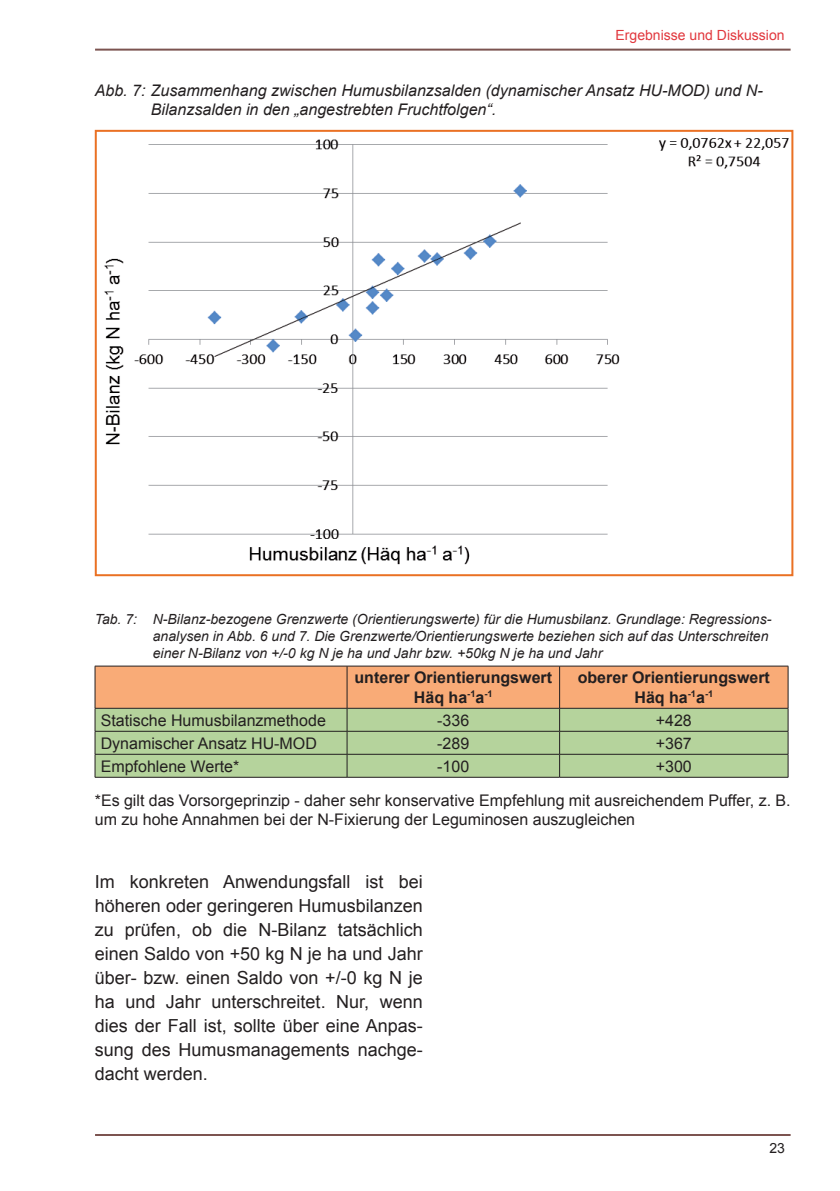
<style>
.page{position:relative;width:840px;height:1191px;background:#fff}
.page>*{position:absolute;margin:0;border:0;box-sizing:border-box;transform-origin:0 0}
.t1{font:18px/24px "Arial";color:#231f20;text-align:justify}
.t2{font:16px/34.2px "Arial";color:#231f20}
.t3{font:italic 16px/19.2px "Arial";color:#231f20}
.t4{font:700 16px/19.2px "Arial";color:#231f20;text-align:center}
.t5{font:italic 14px/16.8px "Arial";color:#231f20}
.t6{font:14px "Arial";color:#e1373d}
.t7{font:14px "Arial";color:#231f20}
</style>
<div class="page">
<hr style="left:95px;top:49px;width:695px;height:2px;background:#7c5450">
<hr style="left:95px;top:1134px;width:695px;height:2px;background:#7c5450">
<img style="left:104px;top:138px;width:685px;height:427px">
<div style="left:95px;top:130px;width:698px;height:446px;border:2px solid #ea7124"></div>
<svg style="left:95px;top:666px;width:693px;height:111px"></svg>
<hr style="left:95px;top:777px;width:252px;height:1px;background:#231f20">
<hr style="left:347px;top:777px;width:212px;height:1px;background:#231f20">
<hr style="left:559px;top:777px;width:228px;height:1px;background:#231f20">
<p class="t6" style="left:615px;top:26px;width:170px">Ergebnisse und Diskussion</p>
<p class="t3" style="left:151px;top:81px;width:613px;text-indent:-56px">Abb. 7: Zusammenhang zwischen Humusbilanzsalden (dynamischer Ansatz HU-MOD) und N-<br>Bilanzsalden in den „angestrebten Fruchtfolgen“.</p>
<p class="t5" style="left:153px;top:611px;width:619px;text-indent:-58px">Tab. 7: N-Bilanz-bezogene Grenzwerte (Orientierungswerte) für die Humusbilanz. Grundlage: Regressions&shy;analysen in Abb. 6 und 7. Die Grenzwerte/Orientierungswerte beziehen sich auf das Unterschreiten einer N-Bilanz von +/-0 kg N je ha und Jahr bzw. +50kg N je ha und Jahr</p>
<p class="t4" style="left:354px;top:668px;width:199px">unterer Orientierungswert<br>Häq ha<sup>-1</sup>a<sup>-1</sup></p>
<p class="t4" style="left:577px;top:668px;width:194px">oberer Orientierungswert<br>Häq ha<sup>-1</sup>a<sup>-1</sup></p>
<p class="t2" style="left:101px;top:703px;width:226px">Statische Humusbilanzmethode</p>
<p class="t2" style="left:437px;top:703px;width:34px">-336</p>
<p class="t2" style="left:655px;top:703px;width:38px">+428</p>
<p class="t2" style="left:101px;top:726px;width:218px">Dynamischer Ansatz HU-MOD</p>
<p class="t2" style="left:437px;top:726px;width:34px">-289</p>
<p class="t2" style="left:655px;top:726px;width:38px">+367</p>
<p class="t2" style="left:101px;top:749px;width:140px">Empfohlene Werte*</p>
<p class="t2" style="left:437px;top:749px;width:34px">-100</p>
<p class="t2" style="left:95px;top:749px;width:697px;text-indent:560px">+300<br>*Es gilt das Vorsorgeprinzip - daher sehr konservative Empfehlung mit ausreichendem Puffer, z. B.</p>
<p class="t2" style="left:95px;top:802px;width:541px">um zu hohe Annahmen bei der N-Fixierung der Leguminosen auszugleichen</p>
<p class="t1" style="left:95px;top:870px;width:329px">Im konkreten Anwendungsfall ist bei höheren oder geringeren Humusbilanzen zu prüfen, ob die N-Bilanz tatsächlich einen Saldo von +50 kg N je ha und Jahr über- bzw. einen Saldo von +/-0 kg N je ha und Jahr unterschreitet. Nur, wenn dies der Fall ist, sollte über eine Anpas&shy;sung des Humusmanagements nachge&shy;dacht werden.</p>
<p class="t7" style="left:768px;top:1138px;width:17px">23</p>
</div>
